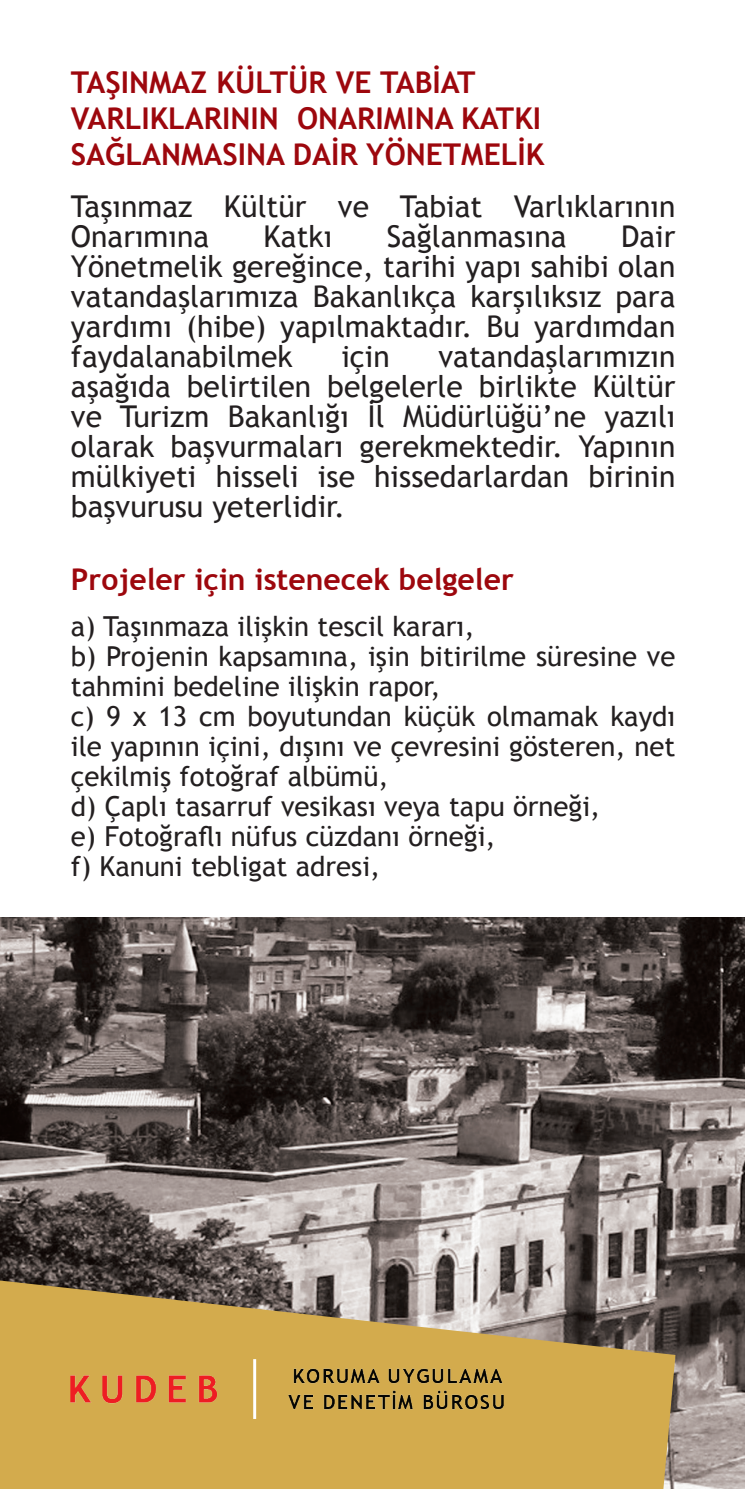
<style>
.page{position:relative;width:745px;height:1489px;background:#fff}
.page>*{position:absolute;margin:0;border:0;box-sizing:border-box;transform-origin:0 0}
.t1{font:30px/30px "Trebuchet MS";color:#231f20;text-align:justify}
.t2{font:700 30px/36px "Trebuchet MS";color:#9d070d}
.t3{font:27.5px/30px "Trebuchet MS";color:#231f20}
</style>
<div class="page">
<img style="left:0;top:917px;width:744px;height:571px">
<svg style="left:0;top:1280px;width:675px;height:208px;background:#c1a057"></svg>
<img style="left:71px;top:1359px;width:432px;height:58px">
<p class="t2" style="left:71px;top:64px;width:474px">TAŞINMAZ KÜLTÜR VE TABİAT<br>VARLIKLARININ ONARIMINA KATKI<br>SAĞLANMASINA DAİR YÖNETMELİK</p>
<p class="t1" style="left:71px;top:192px;width:605px">Taşınmaz Kültür ve Tabiat Varlıklarının<br>Onarımına</p>
<p class="t1" style="left:263px;top:222px;width:70px">Katkı</p>
<p class="t1" style="left:386px;top:222px;width:181px">Sağlanmasına</p>
<p class="t1" style="left:71px;top:222px;width:605px;text-indent:549px">Dair Yönetmelik gereğince, tarihi yapı sahibi olan vatandaşlarımıza Bakanlıkça karşılıksız para yardımı (hibe) yapılmaktadır. Bu yardımdan faydalanabilmek</p>
<p class="t1" style="left:71px;top:342px;width:605px;text-indent:367px">vatandaşlarımızın aşağıda belirtilen belgelerle birlikte Kültür ve Turizm Bakanlığı İl Müdürlüğü’ne yazılı olarak başvurmaları gerekmektedir. Yapının mülkiyeti hisseli ise hissedarlardan birinin başvurusu yeterlidir.</p>
<p class="t1" style="left:341px;top:342px;width:50px">için</p>
<p class="t2" style="left:71px;top:561px;width:444px">Projeler için istenecek belgeler</p>
<p class="t3" style="left:71px;top:611px;width:605px">a) Taşınmaza ilişkin tescil kararı,<br>b) Projenin kapsamına, işin bitirilme süresine ve tahmini bedeline ilişkin rapor,<br>c) 9 x 13 cm boyutundan küçük olmamak kaydı ile yapının içini, dışını ve çevresini gösteren, net çekilmiş fotoğraf albümü,<br>d) Çaplı tasarruf vesikası veya tapu örneği,<br>e) Fotoğraflı nüfus cüzdanı örneği,<br>f) Kanuni tebligat adresi,</p>
</div>
